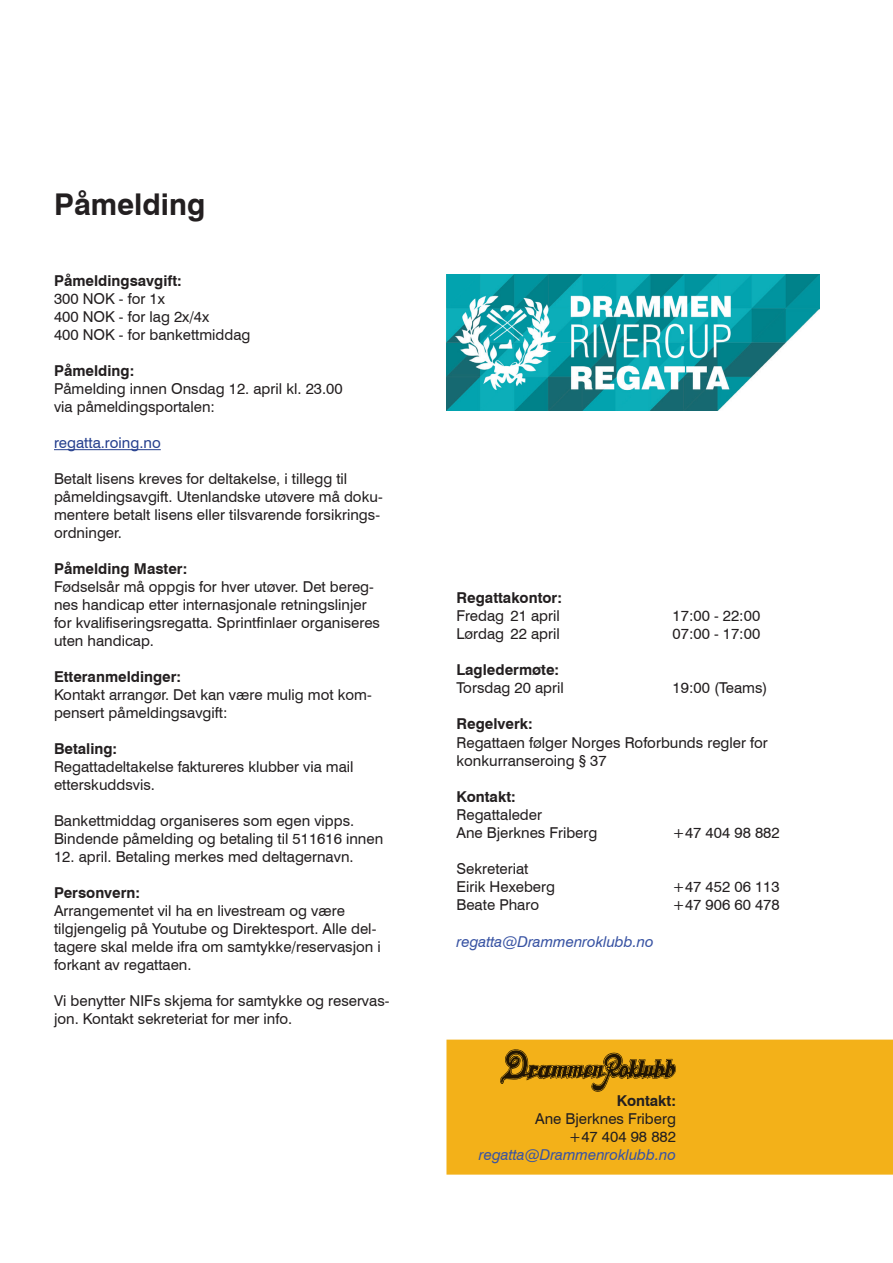
<style>
.page{position:relative;width:893px;height:1263px;background:#fff}
.page>*{position:absolute;margin:0;border:0;box-sizing:border-box;transform-origin:0 0}
.t1{font:700 30px "Swiss 721 BT";color:#231f20}
.t2{font:15px/18px "Swiss 721 BT";color:#231f20}
.t3{font:700 15px "Swiss 721 BT";color:#231f20}
.t4{font:italic 15px "Swiss 721 BT";color:#3853a3}
.t5{font:15px "Swiss 721 BT";color:#253f8e}
</style>
<div class="page">
<img style="left:446px;top:275px;width:373px;height:136px">
<div style="left:447px;top:1040px;width:445px;height:134px;background:#f3b119"></div>
<div style="left:446px;top:1039px;width:447px;height:135px;border:1px solid #f3b119"></div>
<svg style="left:500px;top:1049px;width:176px;height:43px"></svg>
<hr style="left:54px;top:449px;width:107px;height:1px;background:#253f8e">
<h1 class="t1" style="left:54px;top:187px;width:153px">Påmelding</h1>
<p class="t3" style="left:54px;top:272px;width:129px">Påmeldingsavgift:</p>
<p class="t2" style="left:54px;top:290px;width:198px">300 NOK - for 1x<br>400 NOK - for lag 2x/4x<br>400 NOK - for bankettmiddag</p>
<p class="t3" style="left:54px;top:362px;width:82px">Påmelding:</p>
<p class="t2" style="left:54px;top:380px;width:290px">Påmelding innen Onsdag 12. april kl. 23.00 via påmeldingsportalen:</p>
<p class="t5" style="left:54px;top:434px;width:108px">regatta.roing.no</p>
<p class="t2" style="left:54px;top:470px;width:330px">Betalt lisens kreves for deltakelse, i tillegg til påmeldingsavgift. Utenlandske utøvere må doku&shy;mentere betalt lisens eller tilsvarende forsikrings&shy;ordninger.</p>
<p class="t3" style="left:54px;top:560px;width:135px">Påmelding Master:</p>
<p class="t2" style="left:54px;top:578px;width:328px">Fødselsår må oppgis for hver utøver. Det bereg&shy;nes handicap etter internasjonale retningslinjer for kvalifiseringsregatta. Sprintfinlaer organiseres uten handicap.</p>
<p class="t3" style="left:54px;top:668px;width:129px">Etteranmeldinger:</p>
<p class="t2" style="left:54px;top:686px;width:319px">Kontakt arrangør. Det kan være mulig mot kom&shy;pensert påmeldingsavgift:</p>
<p class="t3" style="left:54px;top:740px;width:65px">Betaling:</p>
<p class="t2" style="left:54px;top:758px;width:301px">Regattadeltakelse faktureres klubber via mail etterskuddsvis.</p>
<p class="t2" style="left:54px;top:812px;width:331px">Bankettmiddag organiseres som egen vipps.<br>Bindende påmelding og betaling til 511616 innen</p>
<p class="t2" style="left:54px;top:848px;width:301px">12. april. Betaling merkes med deltagernavn.</p>
<p class="t3" style="left:54px;top:884px;width:88px">Personvern:</p>
<p class="t2" style="left:54px;top:902px;width:328px">Arrangementet vil ha en livestream og være tilgjengelig på Youtube og Direktesport. Alle del&shy;tagere skal melde ifra om samtykke/reservasjon i forkant av regattaen.</p>
<p class="t2" style="left:54px;top:992px;width:337px">Vi benytter NIFs skjema for samtykke og reservas&shy;jon. Kontakt sekreteriat for mer info.</p>
<p class="t3" style="left:456px;top:589px;width:107px">Regattakontor:</p>
<p class="t2" style="left:456px;top:607px;width:105px">Fredag 21 april</p>
<p class="t2" style="left:672px;top:607px;width:89px">17:00 - 22:00</p>
<p class="t2" style="left:456px;top:625px;width:105px">Lørdag 22 april</p>
<p class="t2" style="left:672px;top:625px;width:89px">07:00 - 17:00</p>
<p class="t3" style="left:456px;top:661px;width:104px">Lagledermøte:</p>
<p class="t2" style="left:456px;top:679px;width:109px">Torsdag 20 april</p>
<p class="t2" style="left:672px;top:679px;width:97px">19:00 (Teams)</p>
<p class="t3" style="left:456px;top:715px;width:78px">Regelverk:</p>
<p class="t2" style="left:456px;top:733px;width:313px">Regattaen følger Norges Roforbunds regler for konkurranseroing § 37</p>
<p class="t3" style="left:456px;top:787px;width:61px">Kontakt:</p>
<p class="t2" style="left:456px;top:805px;width:142px">Regattaleder<br>Ane Bjerknes Friberg</p>
<p class="t2" style="left:672px;top:823px;width:109px">+47 404 98 882</p>
<p class="t2" style="left:456px;top:859px;width:100px">Sekreteriat<br>Eirik Hexeberg</p>
<p class="t2" style="left:672px;top:877px;width:109px">+47 452 06 113</p>
<p class="t2" style="left:456px;top:895px;width:84px">Beate Pharo</p>
<p class="t2" style="left:672px;top:895px;width:109px">+47 906 60 478</p>
<p class="t4" style="left:456px;top:932px;width:199px">regatta@Drammenroklubb.no</p>
<p class="t3" style="left:617px;top:1091px;width:61px">Kontakt:</p>
<p class="t2" style="left:535px;top:1109px;width:142px;text-align:right">Ane Bjerknes Friberg +47 404 98 882</p>
<p class="t4" style="left:479px;top:1145px;width:199px">regatta@Drammenroklubb.no</p>
</div>
